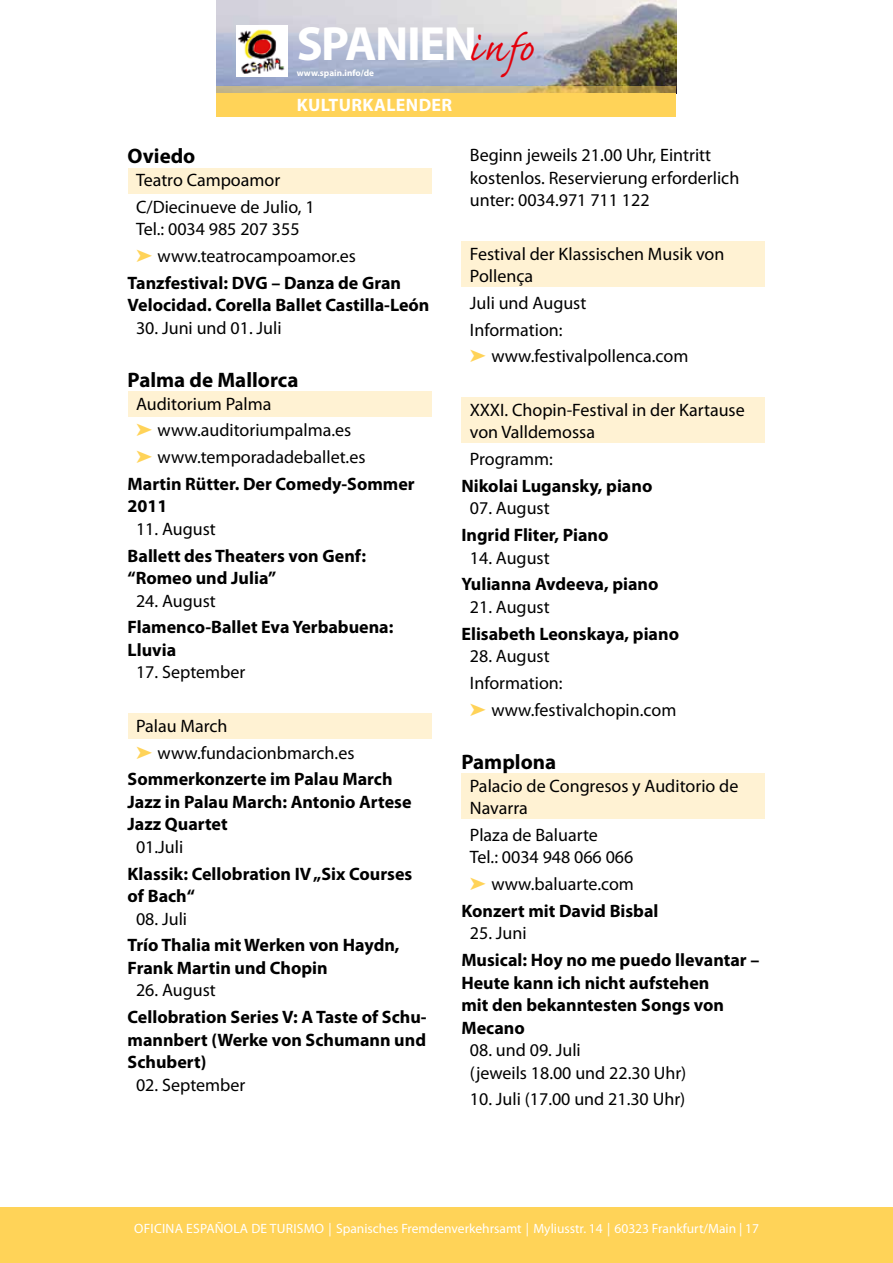
<style>
.page{position:relative;width:893px;height:1263px;background:#fff}
.page>*{position:absolute;margin:0;border:0;box-sizing:border-box;transform-origin:0 0}
.t1{font:700 48.3px "Myriad Pro";letter-spacing:-.03em;color:#fff}
.t2{font:48.3px "Caflisch Script Pro";color:#e3000b}
.t3{font:700 21px "Myriad Pro";color:#000}
.t4{font:18px/22.5px "Myriad Pro";color:#000}
.t5{font:700 18px/22.5px "Myriad Pro";color:#000}
.t6{font:700 18px "Myriad Pro";color:#fff}
.t7{font:13.5px "Myriad Pro";color:#fff}
.t8{font:700 9.15px "Myriad Pro";color:#fff}
.s1{color:#ffd358}
.s2{font-weight:400}
</style>
<div class="page">
<div style="left:461px;top:397px;width:304px;height:45px;background:#fff2d3"></div>
<div style="left:461px;top:241px;width:304px;height:45px;background:#fff2d3"></div>
<div style="left:461px;top:773px;width:304px;height:45px;background:#fff2d3"></div>
<div style="left:128px;top:168px;width:303px;height:25px;background:#fff2d3"></div>
<div style="left:128px;top:391px;width:303px;height:25px;background:#fff2d3"></div>
<div style="left:128px;top:713px;width:303px;height:25px;background:#fff2d3"></div>
<img style="left:217px;top:0;width:459px;height:86px">
<div style="left:0;top:1208px;width:893px;height:55px;background:#ffd358"></div>
<div style="left:236px;top:26px;width:51px;height:51px;background:#fff"></div>
<img style="left:238px;top:29px;width:47px;height:45px">
<svg style="left:217px;top:86px;width:459px;height:7px;background:#c1af79"></svg>
<div style="left:217px;top:93px;width:459px;height:23px;background:#ffd358"></div>
<h1 class="t1" style="left:297px;top:12px;width:182px">SPANIEN</h1>
<p class="t8" style="left:297px;top:67px;width:79px">www.spain.info/de</p>
<h1 class="t2" style="left:468px;top:23px;width:66px">info</h1>
<p class="t6" style="left:297px;top:93px;width:67px">Kulturkalender</p>
<p class="t3" style="left:128px;top:143px;width:69px">Oviedo</p>
<p class="t4" style="left:136px;top:166px;width:180px;line-height:26.7px">Teatro Campoamor<br>C/Diecinueve de Julio, 1</p>
<p class="t4" style="left:136px;top:217px;width:165px">Tel.: 0034 985 207 355</p>
<p class="t4" style="left:136px;top:244px;width:221px"><span class="s1">➤</span> www.teatrocampoamor.es</p>
<p class="t5" style="left:128px;top:271px;width:275px">Tanzfestival: DVG – Danza de Gran</p>
<p class="t5" style="left:128px;top:293px;width:303px">Velocidad. Corella Ballet Castilla-León</p>
<p class="t4" style="left:136px;top:316px;width:147px">30. Juni und 01. Juli</p>
<p class="t3" style="left:128px;top:366px;width:172px">Palma de Mallorca</p>
<p class="t4" style="left:136px;top:392px;width:137px">Auditorium Palma</p>
<p class="t4" style="left:136px;top:419px;width:217px"><span class="s1">➤</span> www.auditoriumpalma.es</p>
<p class="t4" style="left:136px;top:445px;width:231px"><span class="s1">➤</span> www.temporadadeballet.es</p>
<p class="t5" style="left:128px;top:472px;width:289px">Martin Rütter. Der Comedy-Sommer</p>
<p class="t5" style="left:128px;top:494px;width:41px">2011</p>
<p class="t4" style="left:136px;top:517px;width:81px">11. August</p>
<p class="t5" style="left:128px;top:544px;width:240px">Ballett des Theaters von Genf: “Romeo und Julia”</p>
<p class="t4" style="left:136px;top:589px;width:81px">24. August</p>
<p class="t5" style="left:128px;top:615px;width:267px">Flamenco-Ballet Eva Yerbabuena:<br>Lluvia</p>
<p class="t4" style="left:136px;top:661px;width:111px">17. September</p>
<p class="t4" style="left:136px;top:714px;width:93px">Palau March</p>
<p class="t4" style="left:136px;top:741px;width:220px"><span class="s1">➤</span> www.fundacionbmarch.es</p>
<p class="t5" style="left:128px;top:767px;width:267px">Sommerkonzerte im Palau March</p>
<p class="t5" style="left:128px;top:790px;width:285px">Jazz in Palau March: Antonio Artese<br>Jazz Quartet</p>
<p class="t4" style="left:136px;top:835px;width:49px">01.Juli</p>
<p class="t5" style="left:128px;top:862px;width:286px">Klassik: Cellobration IV „Six Courses of Bach“</p>
<p class="t4" style="left:136px;top:907px;width:53px">08. Juli</p>
<p class="t5" style="left:128px;top:933px;width:274px">Trío Thalia mit Werken von Haydn,<br>Frank Martin und Chopin</p>
<p class="t4" style="left:136px;top:979px;width:81px">26. August</p>
<p class="t5" style="left:128px;top:1005px;width:301px;text-align:justify">Cellobration Series V: A Taste of Schu&shy;mannbert (Werke von Schumann und Schubert)</p>
<p class="t4" style="left:136px;top:1073px;width:111px">02. September</p>
<p class="t4" style="left:470px;top:143px;width:271px">Beginn jeweils 21.00 Uhr, Eintritt kostenlos. Reservierung erforderlich unter: 0034.971 711 122</p>
<p class="t4" style="left:470px;top:242px;width:256px">Festival der Klassischen Musik von<br>Pollença</p>
<p class="t4" style="left:470px;top:289px;width:220px;line-height:26.7px">Juli und August<br>Information:<br><span class="s1">➤</span> www.festivalpollenca.com</p>
<p class="t4" style="left:470px;top:398px;width:276px">XXXI. Chopin-Festival in der Kartause von Valldemossa</p>
<p class="t4" style="left:470px;top:447px;width:85px">Programm:</p>
<p class="t5" style="left:461px;top:474px;width:193px">Nikolai Lugansky, piano</p>
<p class="t4" style="left:470px;top:497px;width:81px">07. August</p>
<p class="t5" style="left:461px;top:523px;width:149px">Ingrid Fliter, Piano</p>
<p class="t4" style="left:470px;top:546px;width:81px">14. August</p>
<p class="t5" style="left:461px;top:572px;width:199px">Yulianna Avdeeva, piano</p>
<p class="t4" style="left:470px;top:595px;width:81px">21. August</p>
<p class="t5" style="left:461px;top:622px;width:219px">Elisabeth Leonskaya, piano</p>
<p class="t4" style="left:470px;top:642px;width:208px;line-height:26.7px">28. August<br>Information:<br><span class="s1">➤</span> www.festivalchopin.com</p>
<p class="t3" style="left:461px;top:748px;width:96px">Pamplona</p>
<p class="t4" style="left:470px;top:774px;width:270px">Palacio de Congresos y Auditorio de<br>Navarra</p>
<p class="t4" style="left:470px;top:823px;width:165px">Plaza de Baluarte<br>Tel.: 0034 948 066 066</p>
<p class="t5" style="left:461px;top:870px;width:199px;line-height:26.7px;text-indent:8px"><span class="s1">➤</span> <span class="s2">www.baluarte.com<br></span>Konzert mit David Bisbal</p>
<p class="t4" style="left:470px;top:922px;width:58px">25. Juni</p>
<p class="t5" style="left:461px;top:948px;width:299px">Musical: Hoy no me puedo llevantar –<br>Heute kann ich nicht aufstehen<br>mit den bekanntesten Songs von<br>Mecano</p>
<p class="t4" style="left:470px;top:1038px;width:218px">08. und 09. Juli<br>(jeweils 18.00 und 22.30 Uhr)</p>
<p class="t4" style="left:470px;top:1088px;width:217px">10. Juli (17.00 und 21.30 Uhr)</p>
<p class="t7" style="left:134px;top:1220px;width:16px">Ofici</p>
<p class="t7" style="left:166px;top:1220px;width:29px">na espa</p>
<p class="t7" style="left:215px;top:1220px;width:80px">Ñola de turismo</p>
<p class="t7" style="left:329px;top:1220px;width:432px">| Spanisches Fremdenverkehrsamt | Myliusstr. 14 | 60323 Frankfurt/Main | 17</p>
</div>
